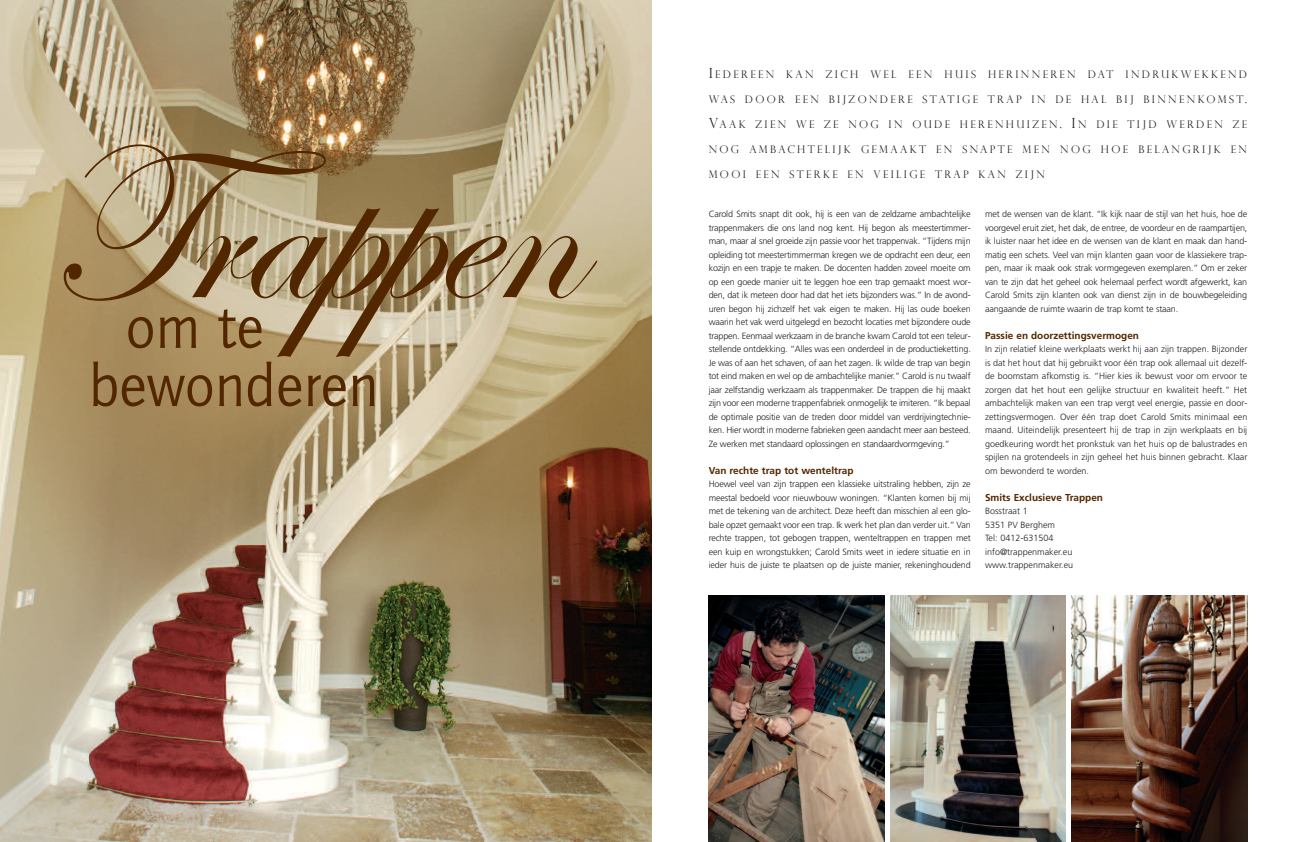
<style>
.page{position:relative;width:1304px;height:842px;background:#fff}
.page>*{position:absolute;margin:0;border:0;box-sizing:border-box;transform-origin:0 0}
.t1{font:226px "Edwardian Script ITC";letter-spacing:-.005em;color:#522700}
.t2{font:62px/58.2px "Quay Sans";color:#522700}
.t3{font:300 10.5px "Perpetua Titling";letter-spacing:.22em;color:#231f20}
.t4{font:700 10px "Frutiger";color:#522700}
.t5{font:300 9px/13.5px "Frutiger";letter-spacing:-.015em;color:#231f20;text-align:justify}
.s1{font-size:14px}
.s2{font-size:14px;color:#fff}
</style>
<div class="page">
<img style="left:0;top:0;width:652px;height:842px">
<img style="left:709px;top:595px;width:175px;height:247px">
<img style="left:1071px;top:595px;width:176px;height:247px">
<img style="left:890px;top:596px;width:176px;height:246px">
<h1 class="t1" style="left:47px;top:86px;width:532px">Trappen</h1>
<h2 class="t2" style="left:89px;top:297px;width:292px;text-indent:37px">om te bewonderen</h2>
<p class="t3" style="left:709px;top:68px;width:540px"><span class="s1">I</span>EDEREEN KAN ZICH WEL EEN HUIS HERINNEREN DAT INDRUKWEKKEND</p>
<p class="t3" style="left:709px;top:93px;width:540px">WAS DOOR EEN BIJZONDERE STATIGE TRAP IN DE HAL BIJ BINNENKOMST<span class="s1">.</span></p>
<p class="t3" style="left:709px;top:118px;width:540px"><span class="s1">V</span>AAK ZIEN WE ZE NOG IN OUDE HERENHUIZEN<span class="s1">. I</span>N DIE TIJD WERDEN ZE</p>
<p class="t3" style="left:709px;top:143px;width:540px">NOG AMBACHTELIJK GEMAAKT EN SNAPTE MEN NOG HOE BELANGRIJK EN</p>
<p class="t3" style="left:709px;top:168px;width:342px">MOOI EEN STERKE EN VEILIGE TRAP KAN ZIJN<span class="s2">.</span></p>
<p class="t5" style="left:709px;top:208px;width:264px">Carold Smits snapt dit ook, hij is een van de zeldzame ambachtelijke trappenmakers die ons land nog kent. Hij begon als meestertimmer&shy;man, maar al snel groeide zijn passie voor het trappenvak. “Tijdens mijn opleiding tot meestertimmerman kregen we de opdracht een deur, een kozijn en een trapje te maken. De docenten hadden zoveel moeite om op een goede manier uit te leggen hoe een trap gemaakt moest wor&shy;den, dat ik meteen door had dat het iets bijzonders was.” In de avond&shy;uren begon hij zichzelf het vak eigen te maken. Hij las oude boeken waarin het vak werd uitgelegd en bezocht locaties met bijzondere oude trappen. Eenmaal werkzaam in de branche kwam Carold tot een teleur&shy;stellende ontdekking. “Alles was een onderdeel in de productieketting.<br>Je was of aan het schaven, of aan het zagen. Ik wilde de trap van begin tot eind maken en wel op de ambachtelijke manier.” Carold is nu twaalf jaar zelfstandig werkzaam als trappenmaker. De trappen die hij maakt zijn voor een moderne trappenfabriek onmogelijk te imiteren. “Ik bepaal de optimale positie van de treden door middel van verdrijvingtechnie&shy;ken. Hier wordt in moderne fabrieken geen aandacht meer aan besteed.<br>Ze werken met standaard oplossingen en standaardvormgeving.”</p>
<p class="t4" style="left:709px;top:466px;width:146px">Van rechte trap tot wenteltrap</p>
<p class="t5" style="left:709px;top:478px;width:264px">Hoewel veel van zijn trappen een klassieke uitstraling hebben, zijn ze meestal bedoeld voor nieuwbouw woningen. “Klanten komen bij mij met de tekening van de architect. Deze heeft dan misschien al een glo&shy;bale opzet gemaakt voor een trap. Ik werk het plan dan verder uit.” Van rechte trappen, tot gebogen trappen, wenteltrappen en trappen met een kuip en wrongstukken; Carold Smits weet in iedere situatie en in ieder huis de juiste te plaatsen op de juiste manier, rekeninghoudend</p>
<p class="t5" style="left:985px;top:208px;width:264px">met de wensen van de klant. “Ik kijk naar de stijl van het huis, hoe de voorgevel eruit ziet, het dak, de entree, de voordeur en de raampartijen, ik luister naar het idee en de wensen van de klant en maak dan hand&shy;matig een schets. Veel van mijn klanten gaan voor de klassiekere trap&shy;pen, maar ik maak ook strak vormgegeven exemplaren.” Om er zeker van te zijn dat het geheel ook helemaal perfect wordt afgewerkt, kan Carold Smits zijn klanten ook van dienst zijn in de bouwbegeleiding aangaande de ruimte waarin de trap komt te staan.</p>
<p class="t4" style="left:985px;top:331px;width:155px">Passie en doorzettingsvermogen</p>
<p class="t5" style="left:985px;top:343px;width:264px">In zijn relatief kleine werkplaats werkt hij aan zijn trappen. Bijzonder is dat het hout dat hij gebruikt voor één trap ook allemaal uit dezelf&shy;de boomstam afkomstig is. “Hier kies ik bewust voor om ervoor te zorgen dat het hout een gelijke structuur en kwaliteit heeft.” Het ambachtelijk maken van een trap vergt veel energie, passie en door&shy;zettingsvermogen. Over één trap doet Carold Smits minimaal een maand. Uiteindelijk presenteert hij de trap in zijn werkplaats en bij goedkeuring wordt het pronkstuk van het huis op de balustrades en spijlen na grotendeels in zijn geheel het huis binnen gebracht. Klaar om bewonderd te worden.</p>
<p class="t4" style="left:985px;top:493px;width:120px">Smits Exclusieve Trappen</p>
<p class="t5" style="left:985px;top:505px;width:90px;text-align:left">Bosstraat 1<br>5351 PV Berghem<br>Tel: 0412-631504 info@trappenmaker.eu www.trappenmaker.eu</p>
</div>
